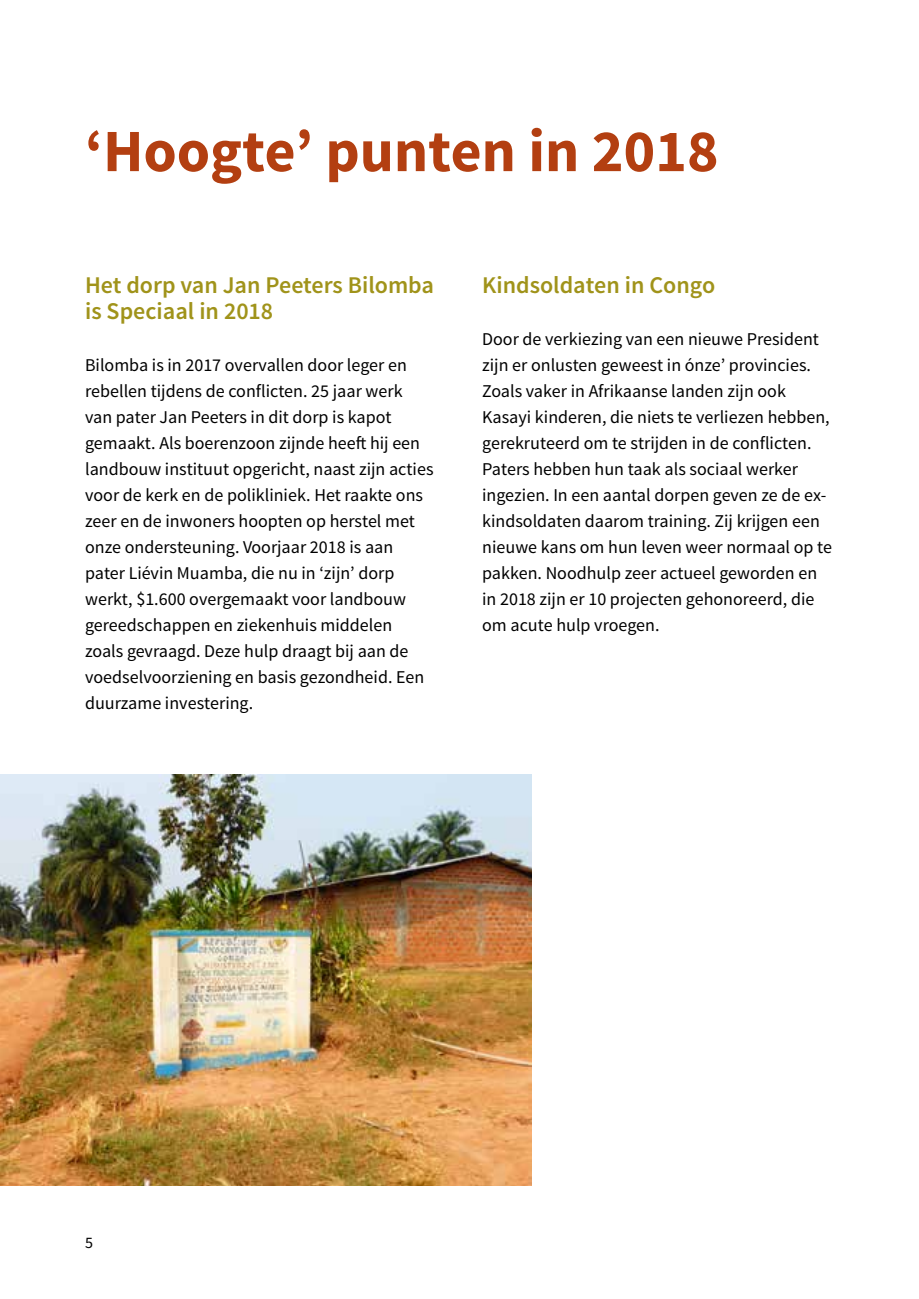
<style>
.page{position:relative;width:919px;height:1299px;background:#fff}
.page>*{position:absolute;margin:0;border:0;box-sizing:border-box;transform-origin:0 0}
.t1{font:700 60px "Source Sans Pro";color:#b33f11}
.t2{font:600 24px/26px "Source Sans Pro";color:#a0931a}
.t3{font:18px/26px "Source Sans Pro";color:#000}
.t4{font:16px "Source Sans Pro";color:#000}
</style>
<div class="page">
<hr style="left:918px;top:0;width:1px;height:1298px;background:#a0931a">
<img style="left:0;top:774px;width:531px;height:411px">
<h1 class="t1" style="left:85px;top:113px;width:635px">‘Hoogte’ punten in 2018</h1>
<h2 class="t2" style="left:85px;top:273px;width:350px">Het dorp van Jan Peeters Bilomba is Speciaal in 2018</h2>
<p class="t3" style="left:85px;top:352px;width:350px">Bilomba is in 2017 overvallen door leger en rebellen tijdens de conflicten. 25 jaar werk van pater Jan Peeters in dit dorp is kapot gemaakt. Als boerenzoon zijnde heeft hij een landbouw instituut opgericht, naast zijn acties voor de kerk en de polikliniek. Het raakte ons zeer en de inwoners hoopten op herstel met onze ondersteuning. Voorjaar 2018 is aan pater Liévin Muamba, die nu in ‘zijn’ dorp werkt, $1.600 overgemaakt voor landbouw gereedschappen en ziekenhuis middelen zoals gevraagd. Deze hulp draagt bij aan de voedselvoorziening en basis gezondheid. Een duurzame investering.</p>
<h2 class="t2" style="left:482px;top:273px;width:234px">Kindsoldaten in Congo</h2>
<p class="t3" style="left:482px;top:326px;width:351px">Door de verkiezing van een nieuwe President zijn er onlusten geweest in ónze’ provincies.<br>Zoals vaker in Afrikaanse landen zijn ook Kasayi kinderen, die niets te verliezen hebben, gerekruteerd om te strijden in de conflicten.<br>Paters hebben hun taak als sociaal werker ingezien. In een aantal dorpen geven ze de ex&shy;kindsoldaten daarom training. Zij krijgen een nieuwe kans om hun leven weer normaal op te pakken. Noodhulp zeer actueel geworden en in 2018 zijn er 10 projecten gehonoreerd, die om acute hulp vroegen.</p>
<p class="t4" style="left:85px;top:1232px;width:9px">5</p>
</div>
